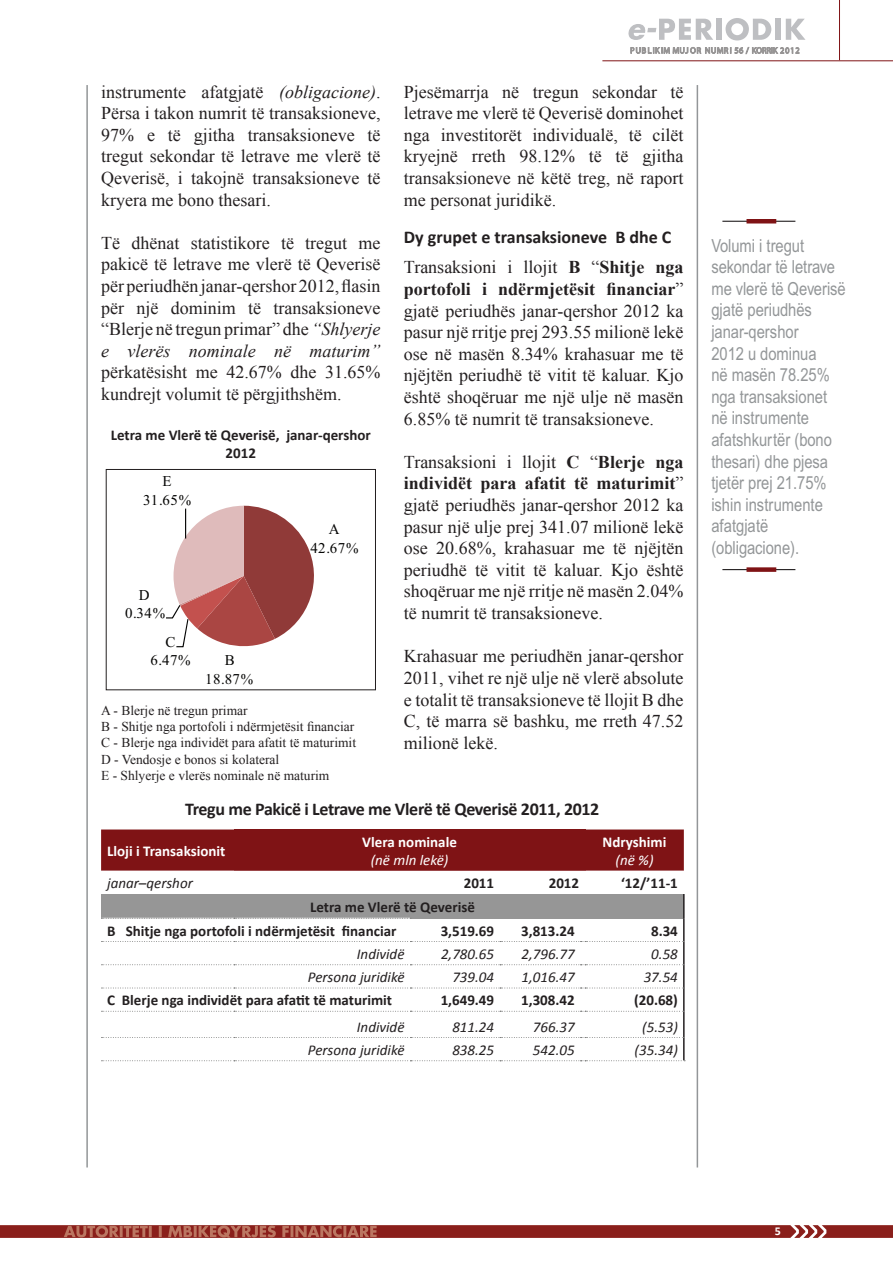
<style>
.page{position:relative;width:893px;height:1263px;background:#fff}
.page>*{position:absolute;margin:0;border:0;box-sizing:border-box;transform-origin:0 0}
.t1{font:18px/21.6px "Times New Roman";color:#231f20;text-align:justify}
.t2{font:18px/21.6px "Arial Narrow";color:#939698}
.t3{font:700 18px "Calibri";letter-spacing:-.02em;color:#231f20}
.t4{font:700 15px/18px "Calibri";color:#231f20;text-align:center}
.t5{font:italic 15px "Calibri";color:#231f20}
.t6{font:700 15px "Calibri";color:#fff}
.t7{font:15px/18.5px "Times New Roman";letter-spacing:.03em;color:#050504;text-align:center}
.t8{font:italic 15px "Calibri";color:#fff}
.t9{font:13.5px/16.2px "Times New Roman";color:#231f20}
.t10{font:700 12px "Calibri";color:#fff}
.s1{font-style:italic}
.s2{font-weight:700}
</style>
<div class="page">
<hr style="left:697px;top:85px;width:1px;height:1082px;background:#939698">
<hr style="left:86px;top:85px;width:2px;height:1082px;background:#939698">
<div style="left:716px;top:19px;width:6px;height:21px;background:#bebfc2"></div>
<svg style="left:726px;top:18px;width:45px;height:22px"></svg>
<div style="left:775px;top:19px;width:6px;height:21px;background:#bebfc2"></div>
<svg style="left:786px;top:19px;width:19px;height:21px"></svg>
<svg style="left:628px;top:19px;width:85px;height:21px"></svg>
<svg style="left:630px;top:47px;width:169px;height:7px"></svg>
<svg style="left:0;top:1225px;width:893px;height:13px;background:#96342e"></svg>
<hr style="left:602px;top:60px;width:291px;height:1px;background:#7f1315">
<hr style="left:839px;top:0;width:1px;height:60px;background:#7f1315">
<svg style="left:166px;top:506px;width:148px;height:142px"></svg>
<div style="left:106px;top:469px;width:270px;height:221px;border:1px solid #231f20"></div>
<div style="left:101px;top:829px;width:583px;height:42px;background:#7f1315"></div>
<div style="left:234px;top:829px;width:351px;height:42px;background:#7f1315"></div>
<svg style="left:101px;top:918px;width:582px;height:93px"></svg>
<div style="left:101px;top:894px;width:583px;height:24px;background:#969696"></div>
<hr style="left:683px;top:894px;width:2px;height:24px;background:#231f20">
<hr style="left:683px;top:918px;width:2px;height:23px;background:#231f20">
<hr style="left:683px;top:941px;width:2px;height:24px;background:#231f20">
<hr style="left:683px;top:965px;width:2px;height:23px;background:#231f20">
<hr style="left:683px;top:988px;width:2px;height:23px;background:#231f20">
<hr style="left:683px;top:1011px;width:2px;height:26px;background:#231f20">
<hr style="left:683px;top:1037px;width:2px;height:23px;background:#231f20">
<svg style="left:101px;top:918px;width:310px;height:1px"></svg>
<svg style="left:101px;top:941px;width:583px;height:1px"></svg>
<svg style="left:101px;top:964px;width:583px;height:1px"></svg>
<svg style="left:101px;top:988px;width:583px;height:1px"></svg>
<svg style="left:101px;top:1011px;width:583px;height:1px"></svg>
<svg style="left:101px;top:1037px;width:583px;height:1px"></svg>
<svg style="left:101px;top:1060px;width:584px;height:1px"></svg>
<hr style="left:722px;top:221px;width:73px;height:1px;background:#231f20">
<hr style="left:746px;top:219px;width:30px;height:4px;background:#7f1315">
<hr style="left:722px;top:569px;width:73px;height:1px;background:#231f20">
<div style="left:746px;top:567px;width:30px;height:5px;background:#7f1315"></div>
<p class="t1" style="left:101px;top:80px;width:281px">instrumente afatgjatë <span class="s1">(obligacione)</span>.<br>Përsa i takon numrit të transaksioneve, 97% e të gjitha transaksioneve të tregut sekondar të letrave me vlerë të Qeverisë, i takojnë transaksioneve të kryera me bono thesari.</p>
<p class="t1" style="left:101px;top:232px;width:281px">Të dhënat statistikore të tregut me pakicë të letrave me vlerë të Qeverisë për periudhën janar-qershor 2012, flasin për një dominim të transaksioneve “Blerje në tregun primar” dhe <span class="s1">“Shlyerje e vlerës nominale në maturim”</span></p>
<p class="t1" style="left:101px;top:361px;width:281px">përkatësisht me 42.67% dhe 31.65% kundrejt volumit të përgjithshëm.</p>
<p class="t4" style="left:111px;top:425px;width:262px">Letra me Vlerë të Qeverisë, janar-qershor<br>2012</p>
<p class="t7" style="left:143px;top:472px;width:50px">E<br>31.65%</p>
<p class="t7" style="left:125px;top:585px;width:42px">D<br>0.34%</p>
<p class="t7" style="left:151px;top:632px;width:42px">C<br>6.47%</p>
<p class="t7" style="left:205px;top:651px;width:50px">B<br>18.87%</p>
<p class="t7" style="left:310px;top:520px;width:50px">A<br>42.67%</p>
<p class="t9" style="left:101px;top:702px;width:256px">A - Blerje në tregun primar<br>B - Shitje nga portofoli i ndërmjetësit financiar C - Blerje nga individët para afatit të maturimit D - Vendosje e bonos si kolateral<br>E - Shlyerje e vlerës nominale në maturim</p>
<p class="t1" style="left:404px;top:80px;width:281px">Pjesëmarrja në tregun sekondar të letrave me vlerë të Qeverisë dominohet nga investitorët individualë, të cilët kryejnë rreth 98.12% të të gjitha transaksioneve në këtë treg, në raport me personat juridikë.</p>
<p class="t3" style="left:404px;top:226px;width:269px">Dy grupet e transaksioneve B dhe C</p>
<p class="t1" style="left:404px;top:256px;width:281px">Transaksioni i llojit <span class="s2">B</span> “<span class="s2">Shitje nga portofoli i ndërmjetësit financiar</span>” gjatë periudhës janar-qershor 2012 ka pasur një rritje prej 293.55 milionë lekë ose në masën 8.34% krahasuar me të njëjtën periudhë të vitit të kaluar. Kjo është shoqëruar me një ulje në masën 6.85% të numrit të transaksioneve.</p>
<p class="t1" style="left:404px;top:451px;width:281px">Transaksioni i llojit <span class="s2">C</span> “<span class="s2">Blerje nga individët para afatit të maturimit</span>” gjatë periudhës janar-qershor 2012 ka pasur një ulje prej 341.07 milionë lekë ose 20.68%, krahasuar me të njëjtën periudhë të vitit të kaluar. Kjo është shoqëruar me një rritje në masën 2.04% të numrit të transaksioneve.</p>
<p class="t1" style="left:404px;top:645px;width:281px">Krahasuar me periudhën janar-qershor 2011, vihet re një ulje në vlerë absolute e totalit të transaksioneve të llojit B dhe C, të marra së bashku, me rreth 47.52 milionë lekë.</p>
<p class="t3" style="left:185px;top:798px;width:416px">Tregu me Pakicë i Letrave me Vlerë të Qeverisë 2011, 2012</p>
<p class="t6" style="left:107px;top:841px;width:120px">Lloji i Transaksionit</p>
<p class="t6" style="left:362px;top:832px;width:96px">Vlera nominale</p>
<p class="t8" style="left:371px;top:850px;width:79px">(në mln lekë)</p>
<p class="t6" style="left:602px;top:832px;width:65px">Ndryshimi</p>
<p class="t8" style="left:615px;top:850px;width:40px">(në %)</p>
<p class="t5" style="left:107px;top:874px;width:87px">janar–qershor</p>
<p class="t4" style="left:464px;top:873px;width:32px">2011</p>
<p class="t4" style="left:549px;top:873px;width:32px">2012</p>
<p class="t4" style="left:621px;top:873px;width:58px">‘12/’11-1</p>
<p class="t4" style="left:107px;top:895px;width:369px;line-height:23.2px;text-align:left;text-indent:203px">Letra me Vlerë të Qeverisë<br>B Shitje nga portofoli i ndërmjetësit financiar</p>
<p class="t4" style="left:441px;top:921px;width:55px">3,519.69</p>
<p class="t4" style="left:521px;top:921px;width:55px">3,813.24</p>
<p class="t4" style="left:651px;top:921px;width:28px">8.34</p>
<p class="t5" style="left:357px;top:944px;width:49px">Individë</p>
<p class="t5" style="left:441px;top:944px;width:55px">2,780.65</p>
<p class="t5" style="left:521px;top:944px;width:55px">2,796.77</p>
<p class="t5" style="left:651px;top:944px;width:28px">0.58</p>
<p class="t5" style="left:308px;top:968px;width:98px">Persona juridikë</p>
<p class="t5" style="left:452px;top:968px;width:43px">739.04</p>
<p class="t5" style="left:522px;top:968px;width:55px">1,016.47</p>
<p class="t5" style="left:644px;top:968px;width:36px">37.54</p>
<p class="t4" style="left:107px;top:990px;width:287px">C Blerje nga individët para afatit të maturimit</p>
<p class="t4" style="left:441px;top:990px;width:55px">1,649.49</p>
<p class="t4" style="left:521px;top:990px;width:55px">1,308.42</p>
<p class="t4" style="left:634px;top:990px;width:45px">(20.68)</p>
<p class="t5" style="left:357px;top:1017px;width:49px">Individë</p>
<p class="t5" style="left:452px;top:1017px;width:43px">811.24</p>
<p class="t5" style="left:533px;top:1017px;width:43px">766.37</p>
<p class="t5" style="left:642px;top:1017px;width:37px">(5.53)</p>
<p class="t5" style="left:308px;top:1040px;width:98px">Persona juridikë</p>
<p class="t5" style="left:452px;top:1040px;width:43px">838.25</p>
<p class="t5" style="left:533px;top:1040px;width:43px">542.05</p>
<p class="t5" style="left:635px;top:1040px;width:45px">(35.34)</p>
<p class="t2" style="left:711px;top:234px;width:136px">Volumi i tregut sekondar të letrave me vlerë të Qeverisë gjatë periudhës janar-qershor<br>2012 u dominua<br>në masën 78.25% nga transaksionet në instrumente afatshkurtër (bono thesari) dhe pjesa tjetër prej 21.75% ishin instrumente afatgjatë (obligacione).</p>
<p class="t10" style="left:775px;top:1224px;width:8px">5</p>
</div>
